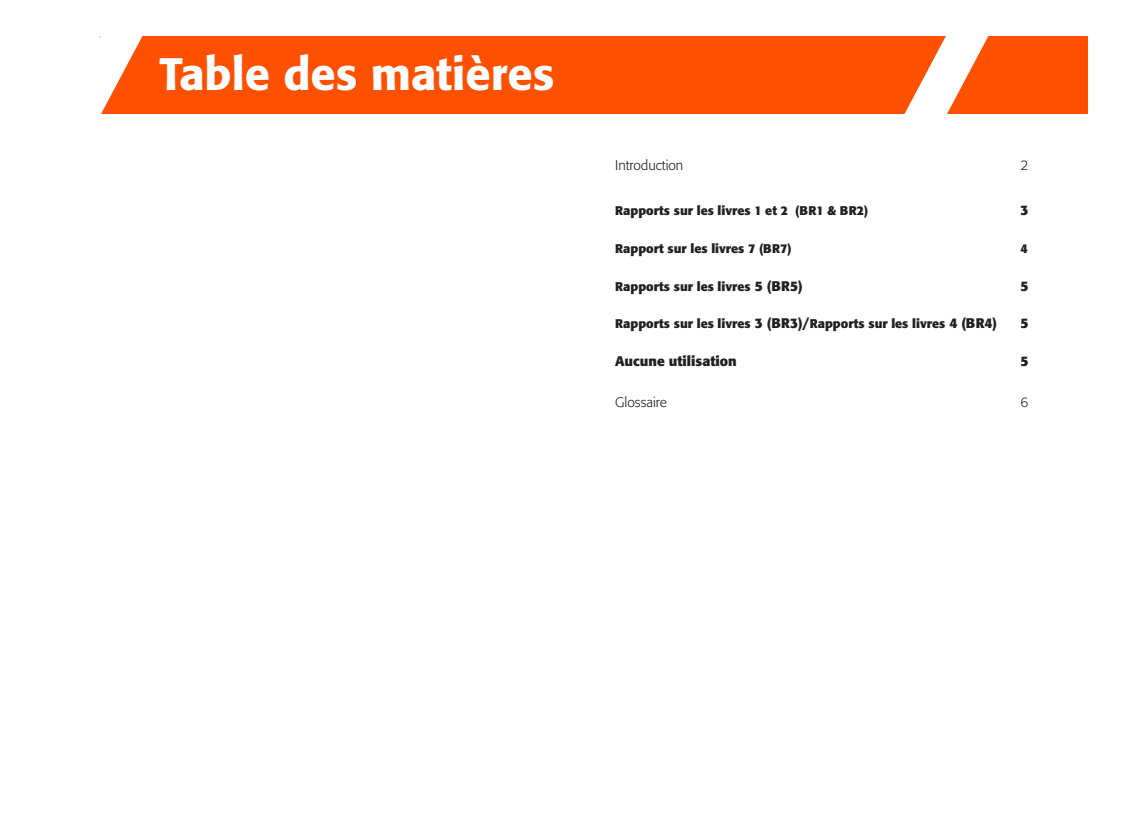
<style>
.page{position:relative;width:1124px;height:815px;background:#fff}
.page>*{position:absolute;margin:0;border:0;box-sizing:border-box;transform-origin:0 0}
.t1{font:500 45px "Formata";color:#fff}
.t2{font:300 13.75px "Formata";color:#231f20}
.t3{font:700 13.75px "Formata";color:#231f20}
.t4{font:700 12.5px "Formata";color:#231f20}
.s1{font-size:13.75px}
</style>
<div class="page">
<div style="left:99px;top:36px;width:988px;height:77px;background:#ff5000"></div>
<svg style="left:869px;top:36px;width:183px;height:78px"></svg>
<svg style="left:99px;top:36px;width:87px;height:78px"></svg>
<h1 class="t1" style="left:159px;top:46px;width:396px">Table des matières</h1>
<p class="t2" style="left:615px;top:157px;width:70px">Introduction</p>
<p class="t2" style="left:1020px;top:157px;width:10px">2</p>
<p class="t4" style="left:615px;top:202px;width:254px">Rapports sur les livres 1 et 2 (BR1 &amp; BR2)</p>
<p class="t3" style="left:1020px;top:201px;width:10px">3</p>
<p class="t4" style="left:615px;top:241px;width:178px">Rapport sur les livres 7 (BR7)</p>
<p class="t4" style="left:1020px;top:241px;width:9px">4</p>
<p class="t4" style="left:615px;top:278px;width:189px">Rapports sur les livres <span class="s1">5 (BR5)</span></p>
<p class="t3" style="left:1020px;top:277px;width:10px">5</p>
<p class="t4" style="left:615px;top:316px;width:383px">Rapports sur les livres <span class="s1">3 (BR3)/</span>Rapports sur les livres <span class="s1">4 (BR4)</span></p>
<p class="t3" style="left:1020px;top:315px;width:10px">5</p>
<p class="t3" style="left:615px;top:352px;width:123px">Aucune utilisation</p>
<p class="t3" style="left:1020px;top:352px;width:10px">5</p>
<p class="t2" style="left:615px;top:394px;width:53px">Glossaire</p>
<p class="t2" style="left:1020px;top:394px;width:10px">6</p>
</div>
